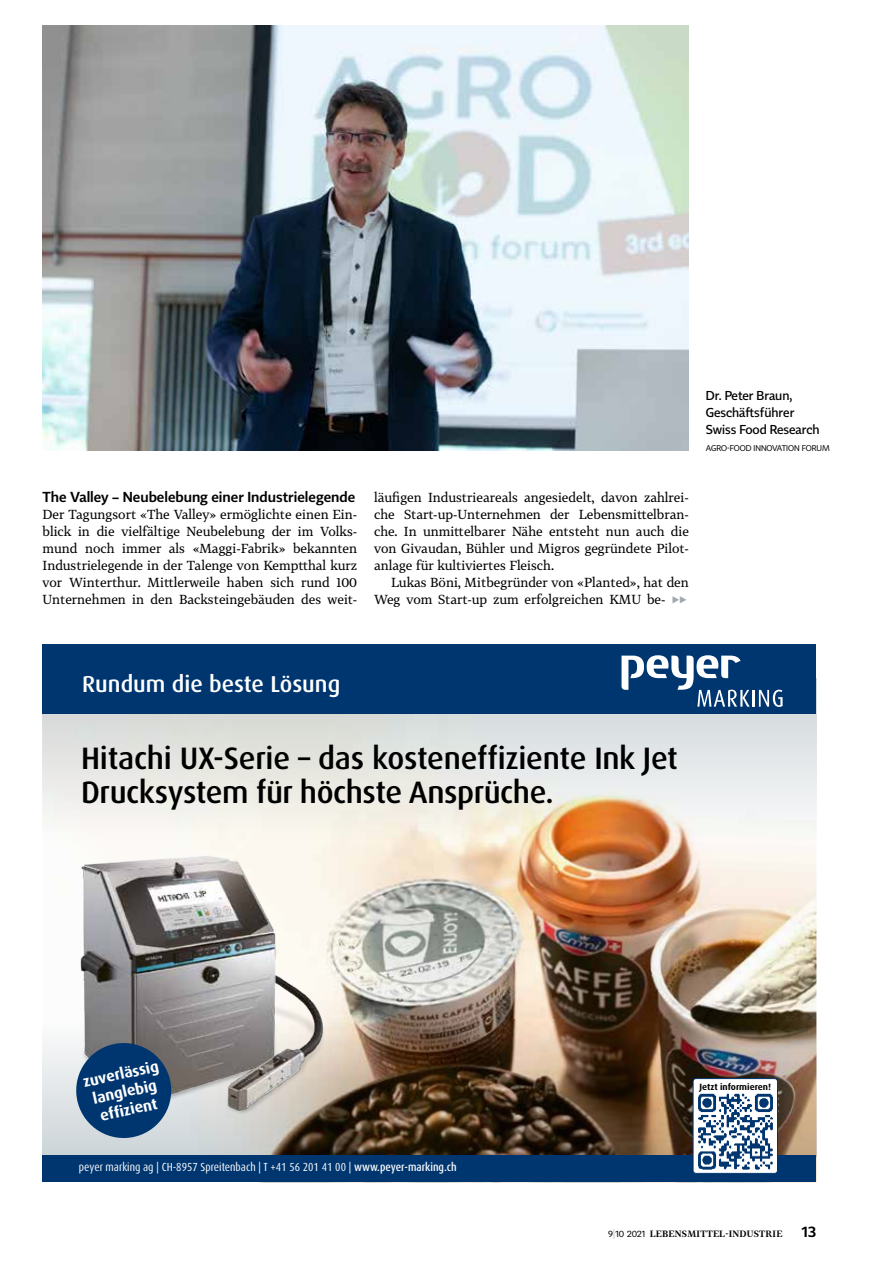
<style>
.page{position:relative;width:893px;height:1263px;background:#fff}
.page>*{position:absolute;margin:0;border:0;box-sizing:border-box;transform-origin:0 0}
.t1{font:500 31.05px/33.6px "Dax OT";letter-spacing:-.015em;color:#000}
.t2{font:500 22.95px "Dax OT";color:#fff}
.t3{font:700 15.45px/18.3px "Dax OT";color:#fff}
.t4{font:600 15px "Tabac Sans";color:#000}
.t5{font:600 14.25px "Tabac Sans";color:#000}
.t6{font:12.9px/17px "Tabac G3";color:#000;text-align:justify}
.t7{font:500 12.75px/17px "Tabac Sans";letter-spacing:-.005em;color:#000}
.t8{font:condensed 11.7px "Dax OT";color:#fff}
.t9{font:600 9px "Tabac G2";letter-spacing:.03em;color:#000}
.t10{font:700 9px "Dax OT";color:#000}
.t11{font:8.25px "Tabac Sans";letter-spacing:-.005em;color:#000}
.s1{font-family:"Tabac Sans";font-size:9px;color:#a1a7ae}
.s2{font-weight:500}
.s3{font-family:"Tabac Sans";font-weight:400}
.s4{font-family:"Tabac Sans";font-weight:300;color:#9d9e9e}
</style>
<div class="page">
<img style="left:348px;top:841px;width:468px;height:179px">
<svg style="left:43px;top:714px;width:773px;height:127px"></svg>
<img style="left:43px;top:1020px;width:773px;height:135px">
<div style="left:43px;top:1155px;width:773px;height:27px;background:#003670"></div>
<img style="left:59px;top:841px;width:289px;height:287px">
<div style="left:693px;top:1078px;width:84px;height:95px;background:#fff;border-radius:3px"></div>
<img style="left:693px;top:1093px;width:80px;height:80px">
<div style="left:693px;top:1078px;width:85px;height:95px;border:1px solid #003670;border-radius:3px"></div>
<svg style="left:75px;top:1042px;width:97px;height:97px"></svg>
<div style="left:43px;top:644px;width:773px;height:70px;background:#003670"></div>
<svg style="left:621px;top:655px;width:129px;height:52px"></svg>
<hr style="left:752px;top:690px;width:3px;height:17px;background:#fff">
<svg style="left:759px;top:690px;width:23px;height:17px"></svg>
<img style="left:43px;top:26px;width:646px;height:425px">
<p class="t5" style="left:43px;top:488px;width:314px">The Valley – Neubelebung einer Industrielegende</p>
<p class="t6" style="left:43px;top:506px;width:316px">Der Tagungsort «The Valley» ermöglichte einen Ein&shy;blick in die vielfältige Neubelebung der im Volks&shy;mund noch immer als «Maggi-Fabrik» bekannten Industrielegende in der Talenge von Kemptthal kurz vor Winterthur. Mittlerweile haben sich rund 100<br>Unternehmen in den Backsteingebäuden des weit-</p>
<p class="t6" style="left:374px;top:489px;width:316px">läufigen Industrieareals angesiedelt, davon zahlrei&shy;che Start-up-Unternehmen der Lebensmittelbran&shy;che. In unmittelbarer Nähe entsteht nun auch die von Givaudan, Bühler und Migros gegründete Pilot&shy;anlage für kultiviertes Fleisch.</p>
<p class="t6" style="left:374px;top:574px;width:316px;text-align:right">Lukas Böni, Mitbegründer von «Planted», hat den<br>Weg vom Start-up zum erfolgreichen KMU be- <span class="s1">▶▶</span></p>
<p class="t7" style="left:706px;top:387px;width:115px">Dr. Peter Braun,<br>Geschäftsführer<br>Swiss Food Research</p>
<p class="t11" style="left:706px;top:443px;width:125px">AGRO-FOOD INNOVATION FORUM</p>
<h2 class="t2" style="left:82px;top:669px;width:260px">Rundum die beste Lösung</h2>
<h1 class="t1" style="left:81px;top:742px;width:598px">Hitachi UX-Serie – das kosteneffiziente Ink Jet<br>Drucksystem für höchste Ansprüche.</h1>
<p class="t3" style="left:81px;top:1074px;width:79px;rotate:-13deg">zuverlässig</p>
<p class="t3" style="left:91px;top:1090px;width:67px;rotate:-13deg">langlebig effi zient</p>
<p class="t8" style="left:79px;top:1160px;width:379px">peyer marking ag | CH-8957 Spreitenbach | T +41 56 201 41 00 | <span class="s2">www.peyer-marking.ch</span></p>
<p class="t10" style="left:699px;top:1081px;width:73px">Jetzt informieren!</p>
<p class="t9" style="left:608px;top:1228px;width:176px"><span class="s3">9</span><span class="s4">|</span><span class="s3">10 2021</span> LEBENSMITTEL-INDUSTRIE</p>
<p class="t4" style="left:802px;top:1223px;width:16px">13</p>
</div>
